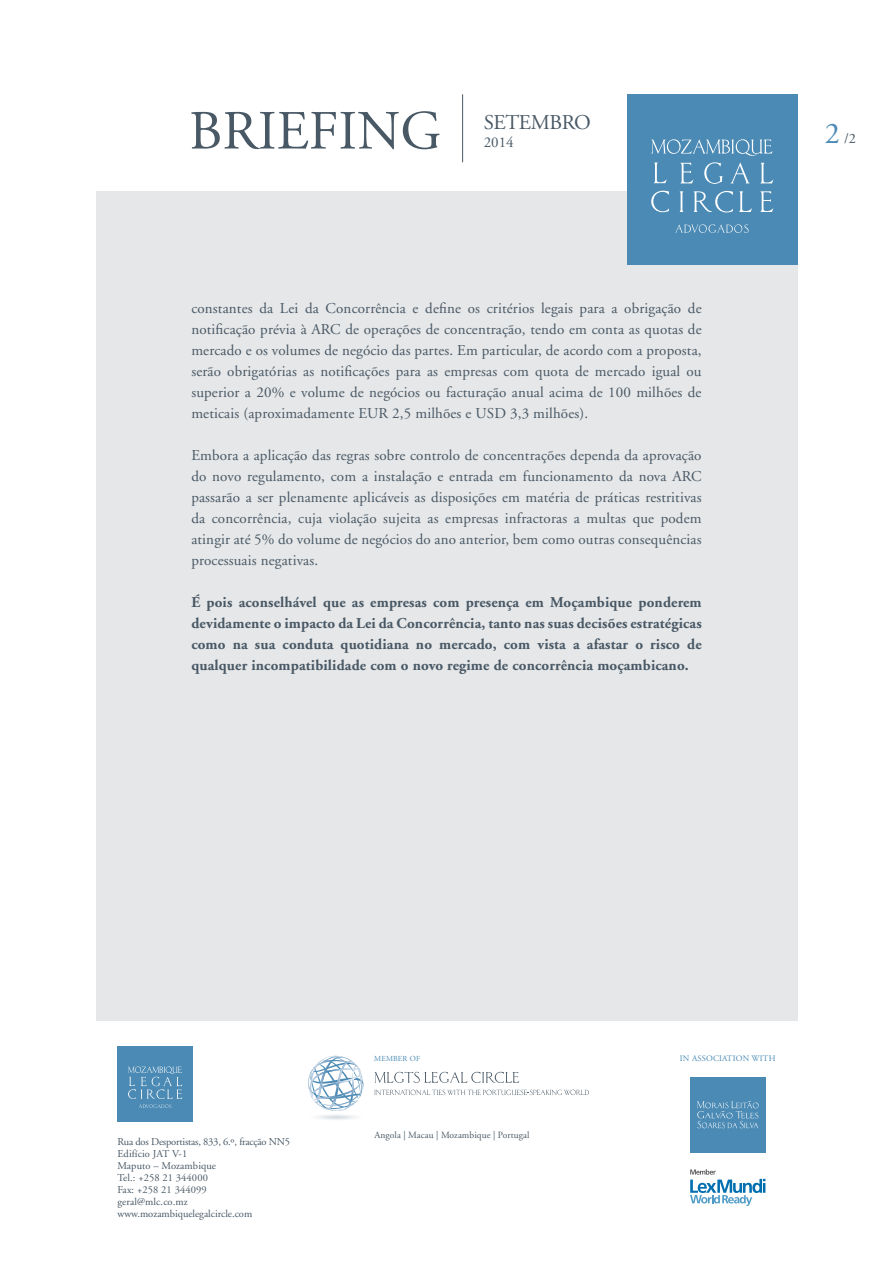
<style>
.page{position:relative;width:893px;height:1263px;background:#fff}
.page>*{position:absolute;margin:0;border:0;box-sizing:border-box;transform-origin:0 0}
.t1{font:55.2px "Adobe Garamond";letter-spacing:.095em;color:#485865}
.t2{font:21px "Adobe Garamond";letter-spacing:-.02em;color:#485865}
.t3{font:15px/21px "Adobe Garamond";letter-spacing:.01em;color:#485865;text-align:justify}
.t4{font:700 15px/21px "Adobe Garamond";letter-spacing:.01em;color:#485865;text-align:justify}
.t5{font:14.25px "Adobe Garamond";color:#485865}
.t6{font:10.5px/12px "Adobe Garamond";color:#485865}
.t7{font:9.45px "Adobe Garamond";letter-spacing:.01em;color:#485865}
.t8{font:8.4px "Adobe Garamond";color:#4b8ab4}
.t9{font:7.65px "Adobe Garamond";letter-spacing:.02em;color:#4b8ab4}
.s1{font-size:30px;color:#4b8ab4}
</style>
<div class="page">
<div style="left:96px;top:191px;width:701px;height:829px;background:#e6e7e8"></div>
<div style="left:627px;top:94px;width:170px;height:170px;background:#4b8ab4"></div>
<svg style="left:651px;top:139px;width:122px;height:17px"></svg>
<svg style="left:680px;top:163px;width:13px;height:20px"></svg>
<svg style="left:704px;top:162px;width:19px;height:22px"></svg>
<svg style="left:731px;top:162px;width:18px;height:21px"></svg>
<svg style="left:761px;top:163px;width:12px;height:20px"></svg>
<svg style="left:654px;top:163px;width:13px;height:20px"></svg>
<svg style="left:680px;top:191px;width:3px;height:21px"></svg>
<svg style="left:694px;top:191px;width:39px;height:21px"></svg>
<svg style="left:739px;top:191px;width:13px;height:21px"></svg>
<svg style="left:760px;top:191px;width:13px;height:21px"></svg>
<svg style="left:651px;top:191px;width:18px;height:21px"></svg>
<svg style="left:675px;top:224px;width:74px;height:9px"></svg>
<hr style="left:462px;top:94px;width:1px;height:68px;background:#485865">
<svg style="left:374px;top:1090px;width:215px;height:5px"></svg>
<svg style="left:374px;top:1072px;width:145px;height:11px"></svg>
<svg style="left:308px;top:1056px;width:56px;height:64px"></svg>
<div style="left:117px;top:1046px;width:76px;height:76px;background:#4b8ab4"></div>
<svg style="left:128px;top:1066px;width:54px;height:42px"></svg>
<svg style="left:690px;top:1169px;width:75px;height:37px"></svg>
<div style="left:690px;top:1077px;width:75px;height:75px;background:#4b8ab4"></div>
<svg style="left:697px;top:1101px;width:61px;height:27px"></svg>
<h1 class="t1" style="left:189px;top:101px;width:254px">Briefing</h1>
<h2 class="t2" style="left:484px;top:111px;width:109px">SETEMBRO</h2>
<p class="t3" style="left:484px;top:132px;width:31px">2014</p>
<p class="t3" style="left:191px;top:298px;width:512px">constantes da Lei da Concorrência e define os critérios legais para a obrigação de notificação prévia à ARC de operações de concentração, tendo em conta as quotas de mercado e os volumes de negócio das partes. Em particular, de acordo com a proposta, serão obrigatórias as notificações para as empresas com quota de mercado igual ou superior a 20% e volume de negócios ou facturação anual acima de 100 milhões de meticais (aproximadamente EUR 2,5 milhões e USD 3,3 milhões).</p>
<p class="t3" style="left:191px;top:445px;width:512px">Embora a aplicação das regras sobre controlo de concentrações dependa da aprovação do novo regulamento, com a instalação e entrada em funcionamento da nova ARC passarão a ser plenamente aplicáveis as disposições em matéria de práticas restritivas da concorrência, cuja violação sujeita as empresas infractoras a multas que podem atingir até 5% do volume de negócios do ano anterior, bem como outras consequências processuais negativas.</p>
<p class="t4" style="left:191px;top:592px;width:512px">É pois aconselhável que as empresas com presença em Moçambique ponderem devidamente o impacto da Lei da Concorrência, tanto nas suas decisões estratégicas como na sua conduta quotidiana no mercado, com vista a afastar o risco de qualquer incompatibilidade com o novo regime de concorrência moçambicano.</p>
<p class="t5" style="left:825px;top:131px;width:33px"><span class="s1">2</span> /2</p>
<p class="t6" style="left:117px;top:1136px;width:174px">Rua dos Desportistas, 833, 6.º, fracção NN 5<br>Edifício JAT V-1<br>Maputo – Mozambique<br>Tel.: +258 21 344000<br>Fax: +258 21 344099<br>geral@mlc.co.mz www.mozambiquelegalcircle.com</p>
<p class="t9" style="left:374px;top:1054px;width:47px">MEMBER OF</p>
<p class="t7" style="left:374px;top:1130px;width:157px">Angola | Macau | Mozambique | Portugal</p>
<p class="t8" style="left:680px;top:1054px;width:19px">In assoc</p>
<p class="t8" style="left:719px;top:1054px;width:58px">iation with</p>
</div>
